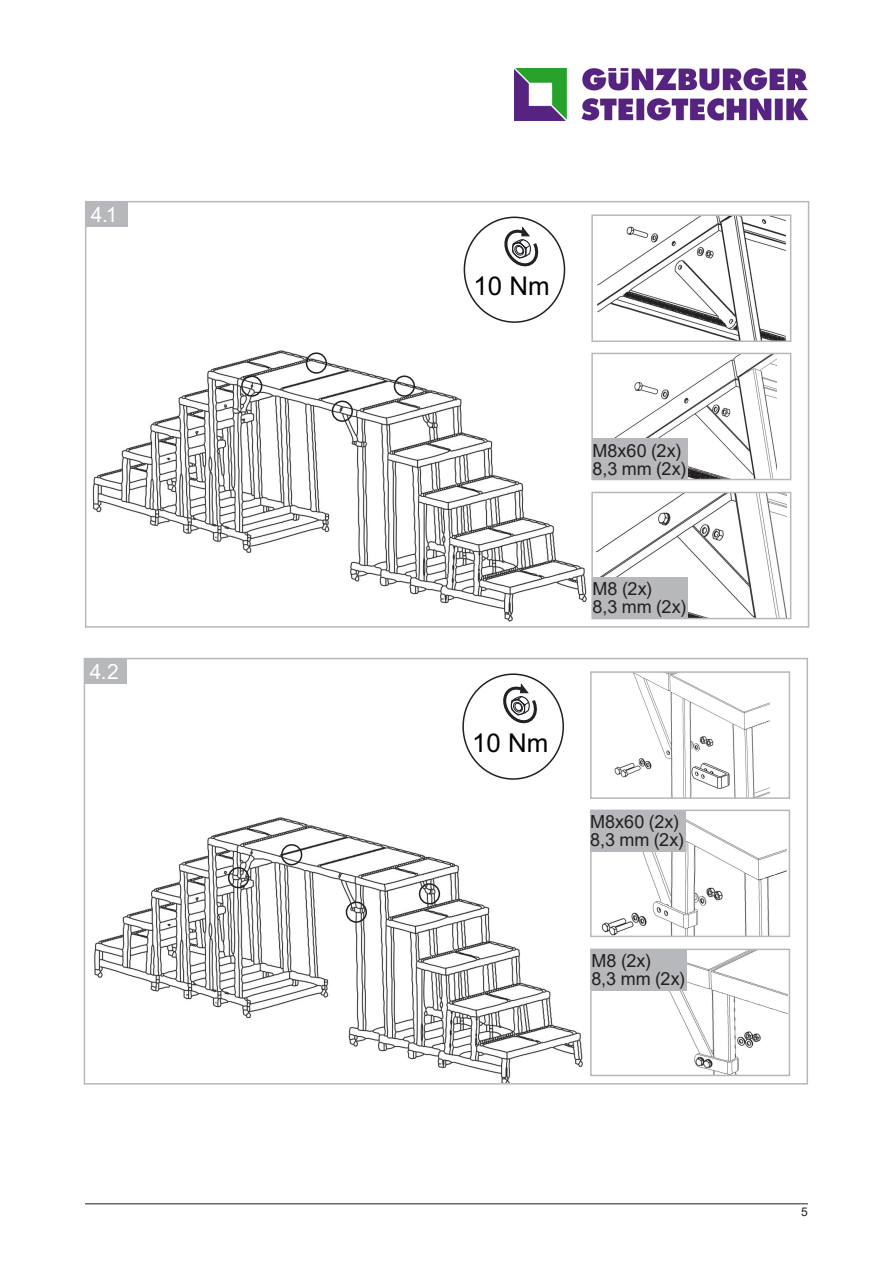
<style>
.page{position:relative;width:893px;height:1263px;background:#fff}
.page>*{position:absolute;margin:0;border:0;box-sizing:border-box;transform-origin:0 0}
.t1{font:25.8px "Arial";color:#000001}
.Inhalt_Tabelle{font:21px "Arial";color:#fff}
.Inhalt_Tabelle-2{font:18px/18px "Arial";letter-spacing:.01em;color:#231f20}
.t2{font:12px "Arial";color:#231f20}
</style>
<div class="page">
<img style="left:515px;top:68px;width:292px;height:53px">
<hr style="left:85px;top:1203px;width:723px;height:1px;background:#231f20">
<img style="left:92px;top:350px;width:501px;height:272px">
<div style="left:85px;top:201px;width:724px;height:427px;border:2px solid #b7b8bb"></div>
<svg style="left:504px;top:227px;width:35px;height:40px"></svg>
<div style="left:464px;top:217px;width:101px;height:106px;border:2px solid #202225;border-radius:50%"></div>
<div style="left:86px;top:202px;width:42px;height:25px;background:#b7b8bb"></div>
<img style="left:597px;top:217px;width:188px;height:122px">
<div style="left:591px;top:214px;width:200px;height:128px;border:2px solid #b7b8bb"></div>
<img style="left:614px;top:356px;width:162px;height:121px">
<div style="left:591px;top:353px;width:200px;height:127px;border:2px solid #b7b8bb"></div>
<div style="left:592px;top:438px;width:95px;height:42px;background:#b7b8bb"></div>
<img style="left:596px;top:495px;width:190px;height:121px">
<div style="left:591px;top:492px;width:200px;height:127px;border:2px solid #b7b8bb"></div>
<div style="left:592px;top:576px;width:95px;height:42px;background:#b7b8bb"></div>
<img style="left:94px;top:817px;width:489px;height:264px">
<div style="left:84px;top:658px;width:724px;height:426px;border:2px solid #b7b8bb"></div>
<svg style="left:503px;top:684px;width:34px;height:40px"></svg>
<div style="left:462px;top:673px;width:102px;height:107px;border:2px solid #202225;border-radius:50%"></div>
<div style="left:84px;top:658px;width:43px;height:26px;background:#b7b8bb"></div>
<img style="left:614px;top:674px;width:155px;height:122px">
<div style="left:590px;top:671px;width:200px;height:128px;border:2px solid #b7b8bb"></div>
<img style="left:594px;top:812px;width:192px;height:122px">
<div style="left:590px;top:809px;width:200px;height:128px;border:2px solid #b7b8bb"></div>
<div style="left:590px;top:809px;width:95px;height:42px;background:#b7b8bb"></div>
<img style="left:593px;top:952px;width:194px;height:121px">
<div style="left:590px;top:949px;width:200px;height:127px;border:2px solid #b7b8bb"></div>
<div style="left:591px;top:949px;width:95px;height:41px;background:#b7b8bb"></div>
<div style="left:241px;top:375px;width:21px;height:22px;border:2px solid #231f20;border-radius:50%"></div>
<div style="left:332px;top:401px;width:21px;height:21px;border:2px solid #231f20;border-radius:50%"></div>
<div style="left:306px;top:352px;width:21px;height:22px;border:2px solid #231f20;border-radius:50%"></div>
<div style="left:394px;top:375px;width:21px;height:22px;border:2px solid #231f20;border-radius:50%"></div>
<div style="left:228px;top:867px;width:21px;height:21px;border:2px solid #231f20;border-radius:50%"></div>
<div style="left:346px;top:901px;width:21px;height:22px;border:2px solid #231f20;border-radius:50%"></div>
<div style="left:419px;top:883px;width:21px;height:21px;border:2px solid #231f20;border-radius:50%"></div>
<div style="left:281px;top:844px;width:21px;height:21px;border:2px solid #231f20;border-radius:50%"></div>
<p class="Inhalt_Tabelle" style="left:91px;top:200px;width:28px">4.1</p>
<p class="Inhalt_Tabelle" style="left:90px;top:657px;width:31px">4.2</p>
<p class="t1" style="left:473px;top:268px;width:78px">10 Nm</p>
<p class="Inhalt_Tabelle-2" style="left:592px;top:441px;width:95px">M8x60 (2x)<br>8,3 mm (2x)</p>
<p class="Inhalt_Tabelle-2" style="left:592px;top:580px;width:95px">M8 (2x)<br>8,3 mm (2x)</p>
<p class="t1" style="left:472px;top:725px;width:78px">10 Nm</p>
<p class="Inhalt_Tabelle-2" style="left:590px;top:813px;width:95px">M8x60 (2x)<br>8,3 mm (2x)</p>
<p class="Inhalt_Tabelle-2" style="left:591px;top:952px;width:95px">M8 (2x)<br>8,3 mm (2x)</p>
<p class="t2" style="left:801px;top:1204px;width:8px">5</p>
</div>
